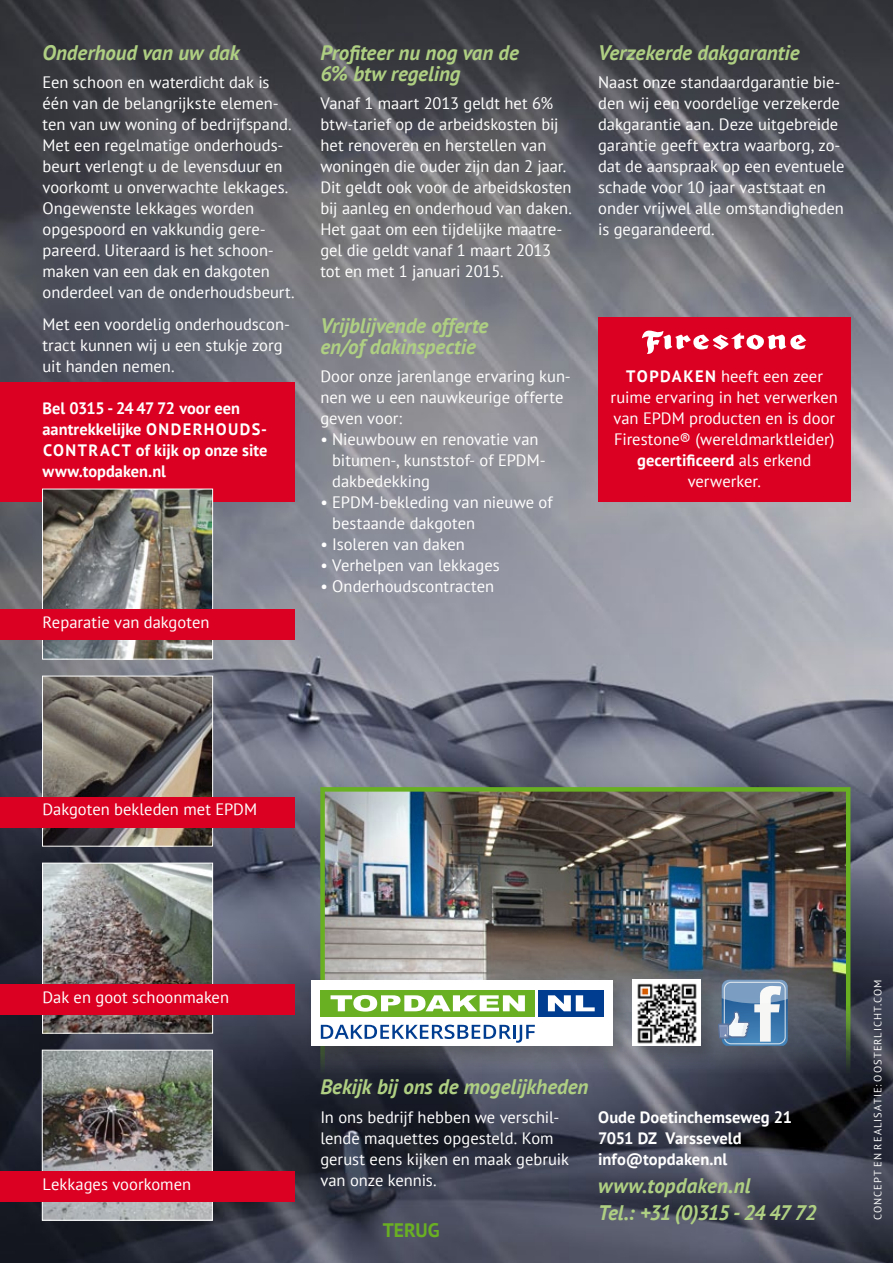
<style>
.page{position:relative;width:893px;height:1263px;background:#fff}
.page>*{position:absolute;margin:0;border:0;box-sizing:border-box;transform-origin:0 0}
.t1{font:italic 700 21px/21px "PT Sans";letter-spacing:-.005em;color:#afd082}
.t2{font:italic 700 21px "PT Sans";letter-spacing:-.055em;color:#afd082}
.t3{font:700 19.5px "PT Sans";color:#6ab023}
.t4{font:16.5px/21px "PT Sans";color:#fff}
.t5{font:700 16.5px/21px "PT Sans";color:#fff}
.t6{font:10.5px "PT Sans";letter-spacing:.1em;color:#fff}
.s1{font-weight:700}
</style>
<div class="page">
<img style="left:0;top:0;width:893px;height:1263px">
<div style="left:0;top:383px;width:295px;height:119px;background:#db0021"></div>
<img style="left:325px;top:792px;width:520px;height:281px">
<div style="left:320px;top:787px;width:530px;height:291px;border:4px solid #6ab023"></div>
<img style="left:44px;top:678px;width:167px;height:166px">
<div style="left:42px;top:676px;width:171px;height:170px;border:1px solid #fff"></div>
<img style="left:44px;top:491px;width:167px;height:166px">
<div style="left:42px;top:489px;width:171px;height:170px;border:1px solid #fff"></div>
<img style="left:44px;top:865px;width:167px;height:166px">
<div style="left:42px;top:863px;width:171px;height:170px;border:1px solid #fff"></div>
<img style="left:44px;top:1052px;width:167px;height:166px">
<div style="left:42px;top:1050px;width:171px;height:170px;border:1px solid #fff"></div>
<div style="left:305px;top:974px;width:331px;height:95px;background:#000;opacity:.25"></div>
<div style="left:311px;top:980px;width:302px;height:66px;background:#fff"></div>
<svg style="left:321px;top:1024px;width:214px;height:19px"></svg>
<div style="left:538px;top:990px;width:65px;height:26px;background:#003d90"></div>
<svg style="left:548px;top:995px;width:47px;height:16px"></svg>
<div style="left:321px;top:990px;width:214px;height:26px;background:#6ab023"></div>
<svg style="left:331px;top:995px;width:194px;height:16px"></svg>
<div style="left:598px;top:317px;width:252px;height:185px;background:#db0021"></div>
<svg style="left:642px;top:331px;width:164px;height:23px"></svg>
<div style="left:627px;top:974px;width:97px;height:95px;background:#000;opacity:.25"></div>
<div style="left:632px;top:980px;width:69px;height:66px;background:#fff"></div>
<img style="left:637px;top:983px;width:60px;height:61px">
<svg style="left:718px;top:980px;width:70px;height:66px"></svg>
<div style="left:0;top:609px;width:295px;height:31px;background:#db0021"></div>
<div style="left:0;top:797px;width:295px;height:30px;background:#db0021"></div>
<div style="left:0;top:984px;width:295px;height:30px;background:#db0021"></div>
<div style="left:0;top:1171px;width:295px;height:31px;background:#db0021"></div>
<p class="t1" style="left:43px;top:41px;width:199px">Onderhoud van uw dak</p>
<p class="t4" style="left:43px;top:72px;width:251px">Een schoon en waterdicht dak is één van de belangrijkste elemen&shy;ten van uw woning of bedrijfspand.<br>Met een regelmatige onderhouds&shy;beurt verlengt u de levensduur en voorkomt u onverwachte lekkages.</p>
<p class="t4" style="left:43px;top:198px;width:254px">Ongewenste lekkages worden opgespoord en vakkundig gere&shy;pareerd. Uiteraard is het schoon&shy;maken van een dak en dakgoten onderdeel van de onderhoudsbeurt.</p>
<p class="t4" style="left:43px;top:313px;width:249px">Met een voordelig onderhoudscon&shy;tract kunnen wij u een stukje zorg uit handen nemen.</p>
<p class="t5" style="left:43px;top:397px;width:226px">Bel 0315 - 24 47 72 voor een aantrekkelijke ONDERHOUDS-<br>CONTRACT of kijk op onze site www.topdaken.nl</p>
<p class="t4" style="left:43px;top:611px;width:168px">Reparatie van dakgoten</p>
<p class="t1" style="left:320px;top:41px;width:200px">Profiteer nu nog van de<br>6% btw regeling</p>
<p class="t4" style="left:320px;top:93px;width:253px">Vanaf 1 maart 2013 geldt het 6% btw-tarief op de arbeidskosten bij het renoveren en herstellen van woningen die ouder zijn dan 2 jaar.<br>Dit geldt ook voor de arbeidskosten bij aanleg en onderhoud van daken.<br>Het gaat om een tijdelijke maatre&shy;gel die geldt vanaf 1 maart 2013 tot en met 1 januari 2015.</p>
<p class="t1" style="left:320px;top:314px;width:169px">Vrijblijvende offerte</p>
<p class="t1" style="left:320px;top:335px;width:157px">en/of dakinspectie</p>
<p class="t4" style="left:320px;top:365px;width:252px">Door onze jarenlange ervaring kun&shy;nen we u een nauwkeurige offerte geven voor:</p>
<p class="t4" style="left:332px;top:428px;width:215px;text-indent:-12px">• Nieuwbouw en renovatie van bitumen-, kunststof- of EPDM&shy;dakbedekking</p>
<p class="t4" style="left:332px;top:491px;width:222px;text-indent:-12px">• EPDM-bekleding van nieuwe of bestaande dakgoten</p>
<p class="t4" style="left:320px;top:533px;width:146px">• Isoleren van daken</p>
<p class="t4" style="left:320px;top:554px;width:181px">• Verhelpen van lekkages</p>
<p class="t4" style="left:320px;top:575px;width:175px">• Onderhoudscontracten</p>
<p class="t1" style="left:598px;top:41px;width:203px">Verzekerde dakgarantie</p>
<p class="t4" style="left:598px;top:72px;width:248px">Naast onze standaardgarantie bie&shy;den wij een voordelige verzekerde dakgarantie aan. Deze uitgebreide garantie geeft extra waarborg, zo&shy;dat de aanspraak op een eventuele schade voor 10 jaar vaststaat en onder vrijwel alle omstandigheden is gegarandeerd.</p>
<p class="t4" style="left:611px;top:366px;width:229px;text-align:center"><span class="s1">TOPDAKEN</span> heeft een zeer ruime ervaring in het verwerken van EPDM producten en is door<br>Firestone® (wereldmarktleider) <span class="s1">gecertificeerd</span> als erkend verwerker.</p>
<p class="t4" style="left:43px;top:799px;width:216px">Dakgoten bekleden met EPDM</p>
<p class="t4" style="left:43px;top:986px;width:188px">Dak en goot schoonmaken</p>
<p class="t4" style="left:43px;top:1173px;width:150px">Lekkages voorkomen</p>
<p class="t1" style="left:320px;top:1076px;width:270px">Bekijk bij ons de mogelijkheden</p>
<p class="t4" style="left:320px;top:1106px;width:250px">In ons bedrijf hebben we verschil&shy;lende maquettes opgesteld. Kom gerust eens kijken en maak gebruik van onze kennis.</p>
<p class="t5" style="left:598px;top:1106px;width:195px">Oude Doetinchemseweg 21</p>
<p class="t5" style="left:598px;top:1127px;width:145px">7051 DZ Varsseveld</p>
<p class="t5" style="left:598px;top:1148px;width:131px">info@topdaken.nl</p>
<p class="t1" style="left:598px;top:1175px;width:154px">www.topdaken.nl</p>
<p class="t2" style="left:598px;top:1199px;width:220px">Tel.: +31 (0)315 - 24 47 72</p>
<p class="t3" style="left:383px;top:1217px;width:58px">TERUG</p>
<p class="t6" style="left:871px;top:1220px;width:242px;rotate:-90deg">CONCEPT EN REALISATIE: OOSTERLICHT.COM</p>
</div>
